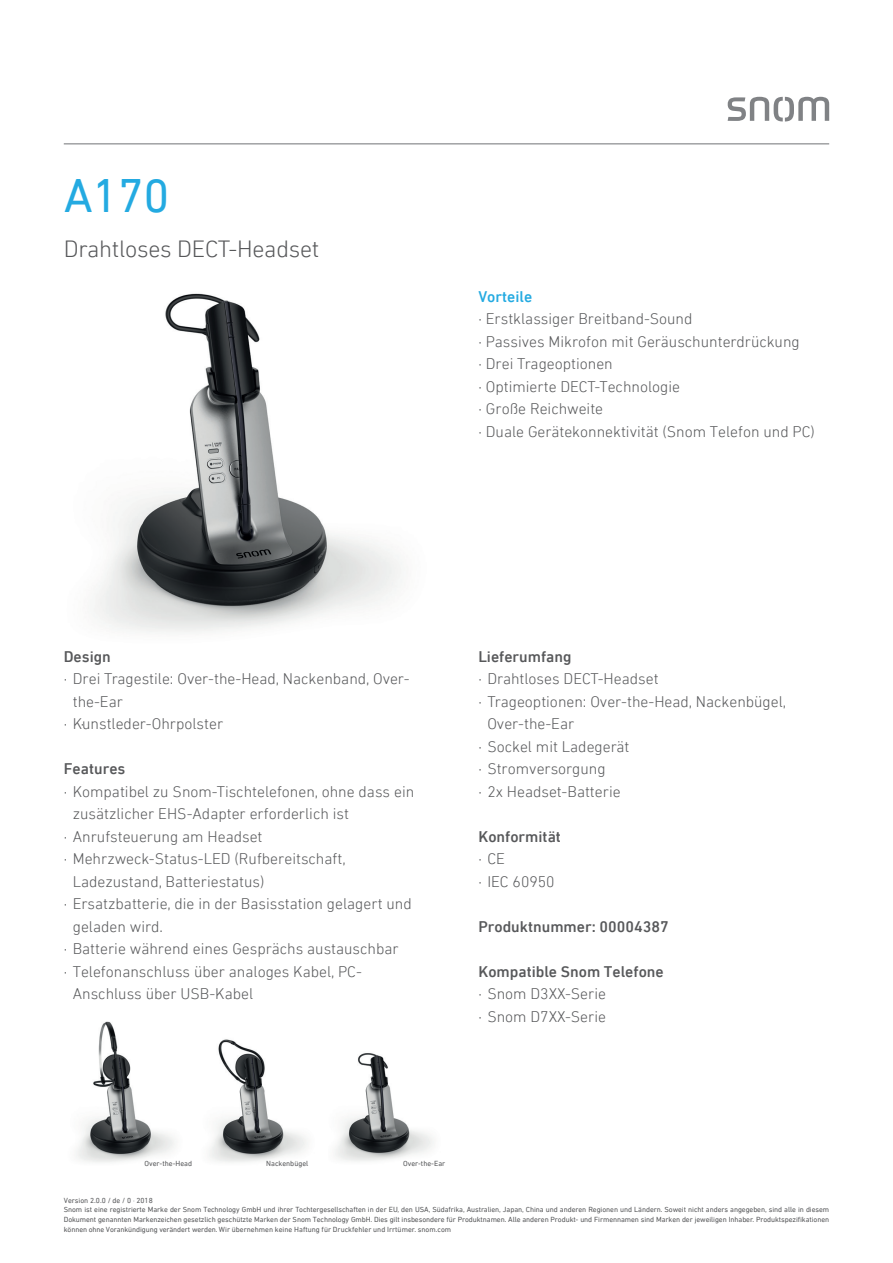
<style>
.page{position:relative;width:893px;height:1263px;background:#fff}
.page>*{position:absolute;margin:0;border:0;box-sizing:border-box;transform-origin:0 0}
.t1{font:48px "DIN Next LT Pro";color:#24aae1}
.t2{font:300 24px "DIN Next LT Pro";letter-spacing:-.01em;color:#57585a}
.t3{font:300 15.75px/22.5px "DIN Next LT Pro";color:#57585a}
.t4{font:500 15.75px "DIN Next LT Pro";color:#57585a}
.t5{font:500 15.75px "DIN Next LT Pro";color:#24aae1}
.t6{font:7.5px/9.8px "DIN Next LT Pro";letter-spacing:-.01em;color:#57585a}
.s1{font-weight:300}
</style>
<div class="page">
<img style="left:94px;top:293px;width:308px;height:339px">
<hr style="left:64px;top:143px;width:765px;height:1px;background:#808285">
<img style="left:335px;top:1053px;width:99px;height:108px">
<img style="left:76px;top:1021px;width:99px;height:141px">
<img style="left:209px;top:1039px;width:99px;height:123px">
<svg style="left:728px;top:97px;width:101px;height:25px"></svg>
<h1 class="t1" style="left:64px;top:167px;width:107px">A170</h1>
<h2 class="t2" style="left:64px;top:235px;width:257px">Drahtloses DECT-Headset</h2>
<p class="t5" style="left:478px;top:287px;width:55px">Vorteile</p>
<p class="t3" style="left:478px;top:307px;width:338px">· Erstklassiger Breitband-Sound<br>· Passives Mikrofon mit Geräuschunterdrückung<br>· Drei Trageoptionen<br>· Optimierte DECT-Technologie<br>· Große Reichweite<br>· Duale Gerätekonnektivität (Snom Telefon und PC)</p>
<p class="t4" style="left:64px;top:647px;width:49px">Design</p>
<p class="t3" style="left:64px;top:667px;width:348px">· Drei Tragestile: Over-the-Head, Nackenband, Over-</p>
<p class="t3" style="left:73px;top:690px;width:52px">the-Ear</p>
<p class="t3" style="left:64px;top:712px;width:161px">· Kunstleder-Ohrpolster</p>
<p class="t4" style="left:64px;top:760px;width:63px">Features</p>
<p class="t3" style="left:64px;top:780px;width:352px">· Kompatibel zu Snom-Tischtelefonen, ohne dass ein</p>
<p class="t3" style="left:73px;top:802px;width:278px">zusätzlicher EHS-Adapter erforderlich ist</p>
<p class="t3" style="left:64px;top:825px;width:200px">· Anrufsteuerung am Headset</p>
<p class="t3" style="left:64px;top:847px;width:283px">· Mehrzweck-Status-LED (Rufbereitschaft,</p>
<p class="t3" style="left:73px;top:870px;width:193px">Ladezustand, Batteriestatus)</p>
<p class="t3" style="left:64px;top:892px;width:349px">· Ersatzbatterie, die in der Basisstation gelagert und</p>
<p class="t3" style="left:73px;top:915px;width:92px">geladen wird.</p>
<p class="t3" style="left:64px;top:937px;width:337px">· Batterie während eines Gesprächs austauschbar</p>
<p class="t3" style="left:64px;top:960px;width:300px">· Telefonanschluss über analoges Kabel, PC-</p>
<p class="t3" style="left:73px;top:982px;width:182px">Anschluss über USB-Kabel</p>
<p class="t3" style="left:81px;top:712px;width:5px">·</p>
<p class="t4" style="left:478px;top:647px;width:95px">Lieferumfang</p>
<p class="t3" style="left:478px;top:667px;width:182px">· Drahtloses DECT-Headset</p>
<p class="t3" style="left:478px;top:690px;width:309px">· Trageoptionen: Over-the-Head, Nackenbügel,</p>
<p class="t3" style="left:487px;top:712px;width:89px">Over-the-Ear</p>
<p class="t3" style="left:478px;top:735px;width:153px">· Sockel mit Ladegerät</p>
<p class="t3" style="left:478px;top:757px;width:129px">· Stromversorgung</p>
<p class="t3" style="left:478px;top:780px;width:144px">· 2x Headset-Batterie</p>
<p class="t4" style="left:478px;top:827px;width:84px">Konformität</p>
<p class="t3" style="left:478px;top:847px;width:78px">· CE<br>· IEC 60950</p>
<p class="t4" style="left:478px;top:917px;width:192px">Produktnummer: 00004387</p>
<p class="t4" style="left:478px;top:962px;width:187px">Kompatible Snom Telefone</p>
<p class="t3" style="left:478px;top:982px;width:129px">· Snom D3XX-Serie · Snom D7XX-Serie</p>
<p class="t6" style="left:145px;top:1158px;width:49px">Over-the-Head</p>
<p class="t6" style="left:266px;top:1158px;width:44px">Nackenbügel</p>
<p class="t6" style="left:403px;top:1158px;width:44px">Over-the-Ear</p>
<p class="t6" style="left:64px;top:1195px;width:767px">Version 2.0.0 / de / 0 <span class="s1">·</span> 2018<br>Snom ist eine registrierte Marke der Snom Technology GmbH und ihrer Tochtergesellschaften in der EU, den USA, Südafrika, Australien, Japan, China und anderen Regionen und Ländern. Soweit nicht anders angegeben, sind alle in diesem Dokument genannten Markenzeichen gesetzlich geschützte Marken der Snom Technology GmbH. Dies gilt insbesondere für Produktnamen. Alle anderen Produkt- und Firmennamen sind Marken der jeweiligen Inhaber. Produktspezifikationen können ohne Vorankündigung verändert werden. Wir übernehmen keine Haftung für Druckfehler und Irrtümer. snom.com</p>
</div>
